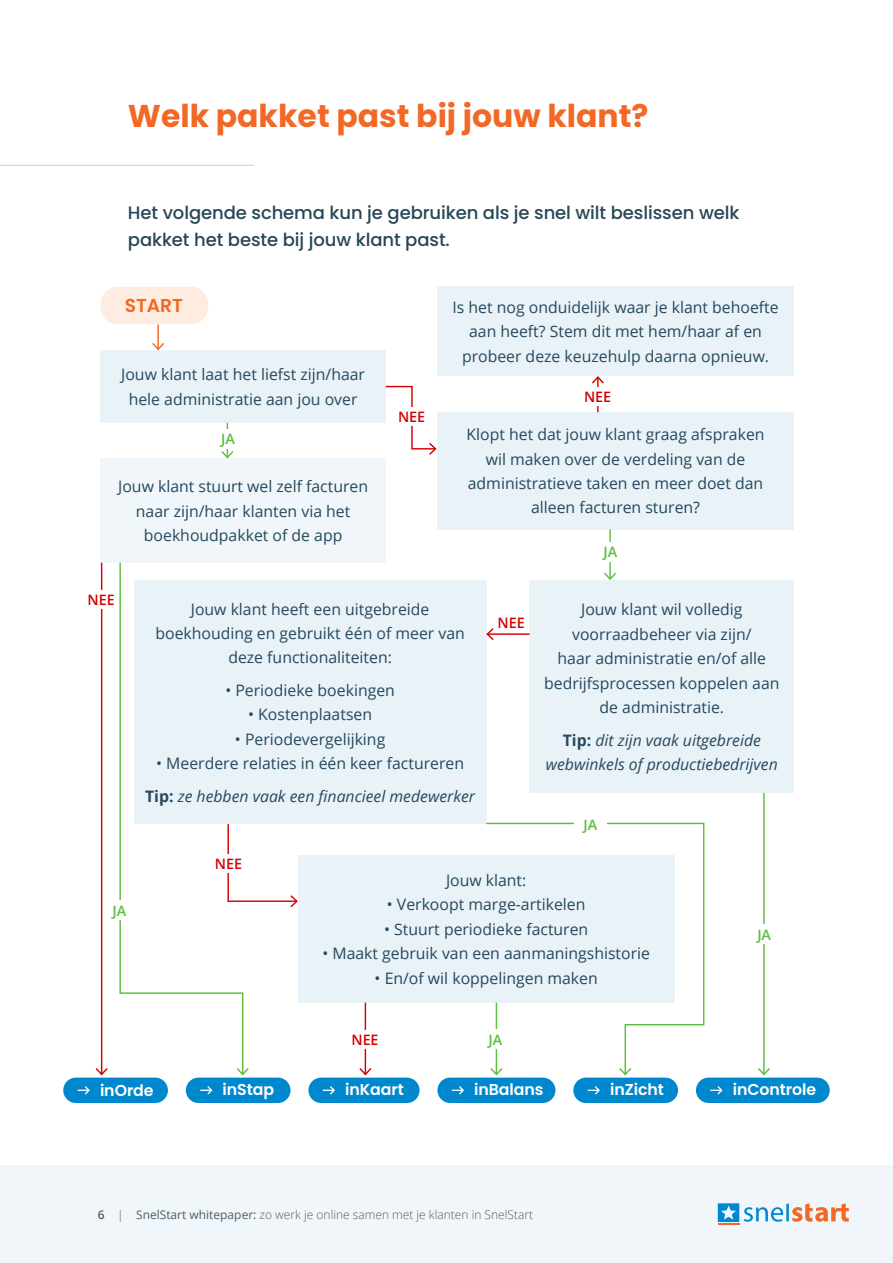
<style>
.page{position:relative;width:893px;height:1263px;background:#fff}
.page>*{position:absolute;margin:0;border:0;box-sizing:border-box;transform-origin:0 0}
.H2_tussenkop{font:700 31.5px "Poppins";color:#f36824}
.H2_tussenkop-2{font:600 18.6px "Poppins";color:#f36824}
.brood{font:500 18px/27px "Poppins";letter-spacing:-.005em;color:#284756}
.brood-2{font:15.75px/24.5px "Open Sans";color:#26485e;text-align:center}
.brood-3{font:italic 15.75px/24.5px "Open Sans";color:#26485e;text-align:center}
.brood-4{font:600 15.75px "Poppins";letter-spacing:-.005em;color:#fff}
.brood-5{font:600 14.4px "Open Sans";letter-spacing:-.005em;color:#d40000}
.brood-6{font:600 14.4px "Open Sans";letter-spacing:-.005em;color:#5cbf3b}
.t1{font:300 12px "Open Sans";color:#4d5f6c}
.s1{font-weight:700;font-style:normal}
.s2{font-weight:600}
.s3{font-weight:400}
</style>
<div class="page">
<div style="left:0;top:1165px;width:893px;height:98px;background:#f0f6f9"></div>
<hr style="left:718px;top:1223px;width:21px;height:2px;background:#f36824">
<svg style="left:718px;top:1203px;width:131px;height:19px"></svg>
<hr style="left:0;top:165px;width:254px;height:1px;background:#fbbf98">
<div style="left:101px;top:350px;width:285px;height:73px;background:#e8f2f7"></div>
<div style="left:437px;top:287px;width:357px;height:89px;background:#e8f2f7"></div>
<div style="left:437px;top:412px;width:357px;height:117px;background:#e8f2f7"></div>
<div style="left:101px;top:458px;width:285px;height:105px;background:#f0f6f9"></div>
<div style="left:530px;top:580px;width:264px;height:213px;background:#e8f2f7"></div>
<div style="left:134px;top:580px;width:352px;height:244px;background:#e8f2f7"></div>
<div style="left:298px;top:855px;width:376px;height:148px;background:#e8f2f7"></div>
<hr style="left:157px;top:324px;width:2px;height:25px;background:#f36824">
<svg style="left:152px;top:341px;width:12px;height:10px"></svg>
<hr style="left:227px;top:423px;width:1px;height:34px;background:#5cbf3b">
<svg style="left:221px;top:449px;width:13px;height:10px"></svg>
<hr style="left:597px;top:377px;width:2px;height:35px;background:#d40000">
<svg style="left:592px;top:376px;width:12px;height:9px"></svg>
<hr style="left:101px;top:563px;width:1px;height:511px;background:#d40000">
<svg style="left:95px;top:1066px;width:13px;height:10px"></svg>
<hr style="left:609px;top:529px;width:2px;height:50px;background:#5cbf3b">
<svg style="left:604px;top:571px;width:12px;height:9px"></svg>
<hr style="left:487px;top:633px;width:43px;height:2px;background:#d40000">
<svg style="left:486px;top:627px;width:9px;height:15px"></svg>
<hr style="left:365px;top:1003px;width:1px;height:71px;background:#d40000">
<svg style="left:359px;top:1066px;width:13px;height:10px"></svg>
<svg style="left:486px;top:822px;width:219px;height:254px"></svg>
<svg style="left:618px;top:1066px;width:15px;height:10px"></svg>
<svg style="left:385px;top:385px;width:52px;height:70px"></svg>
<div style="left:101px;top:287px;width:107px;height:37px;background:#fdecdf;border-radius:17px"></div>
<svg style="left:244px;top:895px;width:54px;height:13px"></svg>
<hr style="left:763px;top:793px;width:2px;height:281px;background:#5cbf3b">
<svg style="left:758px;top:1066px;width:12px;height:10px"></svg>
<div style="left:386px;top:407px;width:51px;height:19px;background:#fff"></div>
<div style="left:572px;top:387px;width:51px;height:19px;background:#fff"></div>
<div style="left:76px;top:590px;width:51px;height:19px;background:#fff"></div>
<div style="left:212px;top:429px;width:32px;height:19px;background:#fff"></div>
<div style="left:594px;top:542px;width:32px;height:19px;background:#fff"></div>
<div style="left:574px;top:815px;width:33px;height:19px;background:#fff"></div>
<div style="left:479px;top:1029px;width:33px;height:19px;background:#fff"></div>
<div style="left:748px;top:925px;width:32px;height:19px;background:#fff"></div>
<svg style="left:119px;top:562px;width:125px;height:504px"></svg>
<svg style="left:236px;top:1066px;width:13px;height:10px"></svg>
<div style="left:103px;top:901px;width:33px;height:19px;background:#fff"></div>
<div style="left:203px;top:853px;width:51px;height:19px;background:#fff"></div>
<div style="left:340px;top:1029px;width:51px;height:19px;background:#fff"></div>
<div style="left:63px;top:1077px;width:105px;height:26px;background:#0088ce;border-radius:13px"></div>
<svg style="left:77px;top:1086px;width:13px;height:8px"></svg>
<div style="left:186px;top:1077px;width:105px;height:26px;background:#0088ce;border-radius:13px"></div>
<svg style="left:200px;top:1086px;width:12px;height:8px"></svg>
<div style="left:308px;top:1077px;width:112px;height:26px;background:#0088ce;border-radius:13px"></div>
<svg style="left:323px;top:1086px;width:12px;height:8px"></svg>
<div style="left:437px;top:1077px;width:118px;height:26px;background:#0088ce;border-radius:13px"></div>
<svg style="left:452px;top:1086px;width:12px;height:8px"></svg>
<div style="left:573px;top:1077px;width:105px;height:26px;background:#0088ce;border-radius:13px"></div>
<svg style="left:588px;top:1086px;width:12px;height:8px"></svg>
<div style="left:696px;top:1077px;width:134px;height:26px;background:#0088ce;border-radius:13px"></div>
<svg style="left:710px;top:1086px;width:12px;height:8px"></svg>
<p class="H2_tussenkop" style="left:128px;top:98px;width:522px">Welk pakket past bij jouw klant?</p>
<p class="brood" style="left:128px;top:200px;width:613px">Het volgende schema kun je gebruiken als je snel wilt beslissen welk pakket het beste bij jouw klant past.</p>
<p class="H2_tussenkop-2" style="left:125px;top:295px;width:60px">START</p>
<p class="brood-2" style="left:121px;top:362px;width:245px">Jouw klant laat het liefst zijn/haar hele administratie aan jou over</p>
<p class="brood-6" style="left:221px;top:429px;width:15px">JA</p>
<p class="brood-2" style="left:118px;top:474px;width:251px">Jouw klant stuurt wel zelf facturen naar zijn/haar klanten via het boekhoudpakket of de app</p>
<p class="brood-5" style="left:398px;top:407px;width:29px">NEE</p>
<p class="brood-2" style="left:452px;top:295px;width:328px">Is het nog onduidelijk waar je klant behoefte aan heeft? Stem dit met hem/haar af en probeer deze keuzehulp daarna opnieuw.</p>
<p class="brood-5" style="left:584px;top:387px;width:29px">NEE</p>
<p class="brood-2" style="left:467px;top:422px;width:299px">Klopt het dat jouw klant graag afspraken wil maken over de verdeling van de administratieve taken en meer doet dan alleen facturen sturen?</p>
<p class="brood-6" style="left:603px;top:542px;width:15px">JA</p>
<p class="brood-5" style="left:88px;top:590px;width:29px">NEE</p>
<p class="brood-6" style="left:113px;top:901px;width:15px">JA</p>
<p class="brood-2" style="left:155px;top:596px;width:311px">Jouw klant heeft een uitgebreide boekhouding en gebruikt één of meer van deze functionaliteiten:</p>
<p class="brood-2" style="left:225px;top:678px;width:171px">• Periodieke boekingen</p>
<p class="brood-2" style="left:248px;top:702px;width:125px">• Kostenplaatsen</p>
<p class="brood-2" style="left:235px;top:726px;width:152px">• Periodevergelijking</p>
<p class="brood-2" style="left:156px;top:751px;width:309px">• Meerdere relaties in één keer factureren</p>
<p class="brood-3" style="left:145px;top:783px;width:331px"><span class="s1">Tip:</span> ze hebben vaak een financieel medewerker</p>
<p class="brood-5" style="left:215px;top:853px;width:29px">NEE</p>
<p class="brood-5" style="left:498px;top:613px;width:29px">NEE</p>
<p class="brood-2" style="left:544px;top:597px;width:237px">Jouw klant wil volledig voorraadbeheer via zijn/<br>haar administratie en/of alle bedrijfsprocessen koppelen aan de administratie.</p>
<p class="brood-3" style="left:546px;top:727px;width:233px"><span class="s1">Tip:</span> dit zijn vaak uitgebreide webwinkels of productiebedrijven</p>
<p class="brood-6" style="left:584px;top:814px;width:15px">JA</p>
<p class="brood-2" style="left:446px;top:867px;width:82px">Jouw klant:</p>
<p class="brood-2" style="left:387px;top:892px;width:200px">• Verkoopt marge-artikelen</p>
<p class="brood-2" style="left:384px;top:916px;width:206px">• Stuurt periodieke facturen</p>
<p class="brood-2" style="left:322px;top:941px;width:329px">• Maakt gebruik van een aanmaningshistorie</p>
<p class="brood-2" style="left:375px;top:965px;width:225px">• En/of wil koppelingen maken</p>
<p class="brood-5" style="left:351px;top:1029px;width:29px">NEE</p>
<p class="brood-6" style="left:489px;top:1029px;width:15px">JA</p>
<p class="brood-6" style="left:757px;top:924px;width:15px">JA</p>
<p class="brood-4" style="left:100px;top:1081px;width:55px">inOrde</p>
<p class="brood-4" style="left:223px;top:1081px;width:53px">inStap</p>
<p class="brood-4" style="left:345px;top:1081px;width:60px">inKaart</p>
<p class="brood-4" style="left:474px;top:1081px;width:71px">inBalans</p>
<p class="brood-4" style="left:610px;top:1081px;width:55px">inZicht</p>
<p class="brood-4" style="left:733px;top:1081px;width:85px">inControle</p>
<p class="t1" style="left:98px;top:1206px;width:437px"><span class="s2">6</span> | <span class="s3">SnelStart whitepaper:</span> zo werk je online samen met je klanten in SnelStart</p>
</div>
